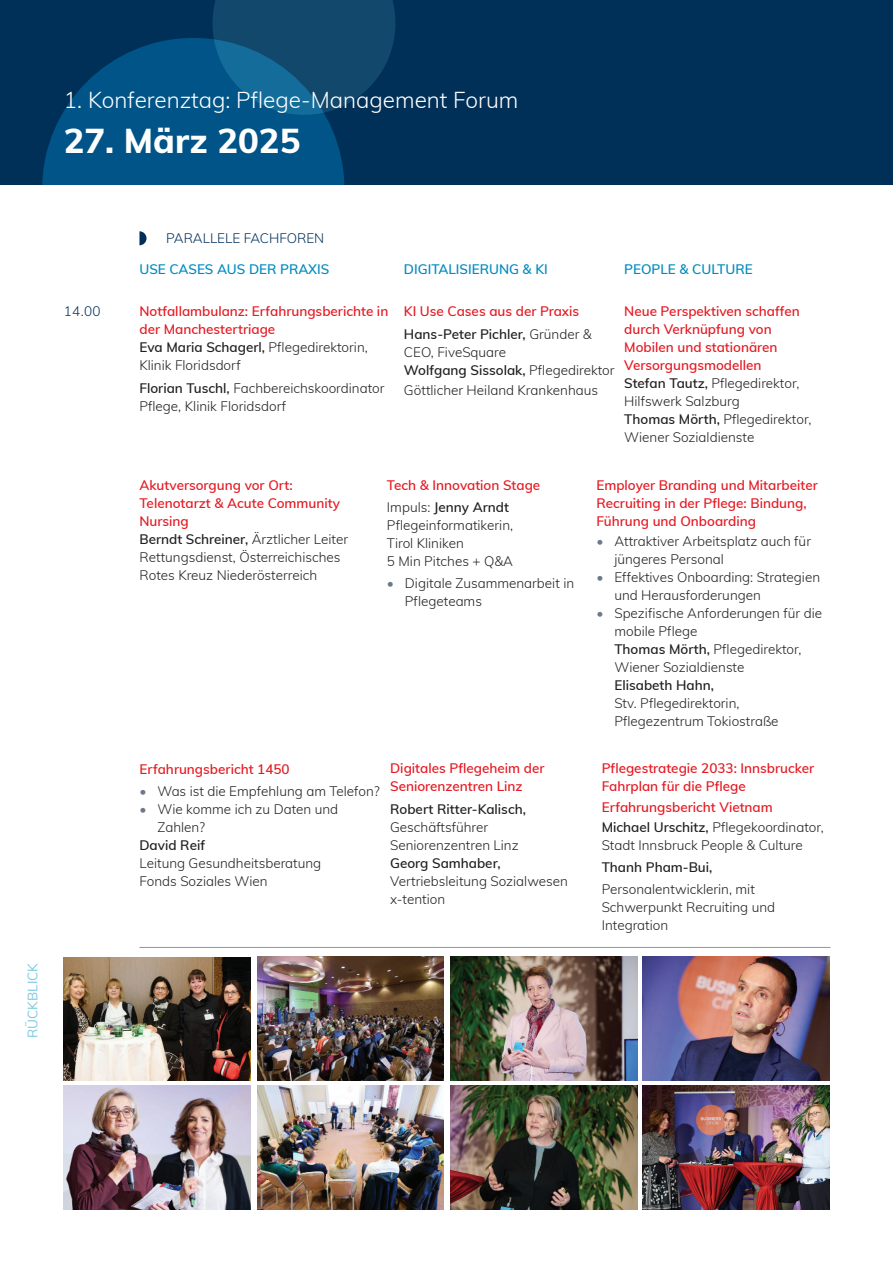
<style>
.page{position:relative;width:893px;height:1263px;background:#fff}
.page>*{position:absolute;margin:0;border:0;box-sizing:border-box;transform-origin:0 0}
.t1{font:800 34.5px "Muli";color:#fff}
.t2{font:300 22.5px "Muli";color:#fff}
.t3{font:300 13.5px/18px "Muli";color:#231f20}
.t4{font:600 13.5px/18px "Muli";color:#e51a23}
.t5{font:600 13.5px "Muli";color:#231f20}
.t6{font:600 13.5px "Muli";color:#008bc0}
.t7{font:300 13.5px "Muli";color:#003058}
.t8{font:13.5px "Muli";color:#7acae2}
.s1{color:#231f20}
.s2{font-weight:300;color:#231f20}
.s3{font-weight:600}
.s4{font-weight:600;color:#e51a23}
.s5{color:#6e788c}
</style>
<div class="page">
<div style="left:0;top:0;width:893px;height:185px;background:#003058"></div>
<svg style="left:42px;top:0;width:353px;height:185px"></svg>
<hr style="left:139px;top:947px;width:691px;height:1px;background:#939598">
<svg style="left:139px;top:231px;width:8px;height:14px"></svg>
<img style="left:64px;top:957px;width:186px;height:124px">
<img style="left:257px;top:957px;width:187px;height:124px">
<img style="left:451px;top:957px;width:186px;height:124px">
<img style="left:64px;top:1086px;width:186px;height:124px">
<img style="left:257px;top:1086px;width:187px;height:124px">
<img style="left:451px;top:1086px;width:186px;height:124px">
<img style="left:642px;top:957px;width:187px;height:124px">
<img style="left:642px;top:1086px;width:187px;height:124px">
<h2 class="t2" style="left:64px;top:83px;width:456px">1. Konferenztag: Pflege-Management Forum</h2>
<h1 class="t1" style="left:64px;top:116px;width:238px">27. März 2025</h1>
<p class="t8" style="left:23px;top:1038px;width:76px;rotate:-90deg">RÜCKBLICK</p>
<p class="t7" style="left:166px;top:229px;width:10px">parallele</p>
<p class="t7" style="left:244px;top:229px;width:10px">fachforen</p>
<p class="t6" style="left:139px;top:259px;width:191px">Use cases aus der Praxis</p>
<p class="t6" style="left:404px;top:259px;width:138px">Digitalisierung &amp; KI</p>
<p class="t6" style="left:624px;top:259px;width:130px">People &amp; Culture</p>
<p class="t7" style="left:64px;top:302px;width:38px">14.00</p>
<p class="t4" style="left:139px;top:302px;width:250px">Notfallambulanz: Erfahrungsberichte in der Manchestertriage<br><span class="s1">Eva Maria Schagerl,</span> <span class="s2">Pflegedirektorin,<br>Klinik Floridsdorf</span></p>
<p class="t3" style="left:139px;top:378px;width:247px"><span class="s3">Florian Tuschl,</span> Fachbereichskoordinator<br>Pflege, Klinik Floridsdorf</p>
<p class="t4" style="left:404px;top:300px;width:189px;line-height:22.2px">KI Use Cases aus der Praxis<br><span class="s1">Hans-Peter Pichler,</span> <span class="s2">Gründer &amp;</span></p>
<p class="t3" style="left:404px;top:342px;width:212px">CEO, FiveSquare<br><span class="s3">Wolfgang Sissolak,</span> Pflegedirektor</p>
<p class="t3" style="left:404px;top:380px;width:196px">Göttlicher Heiland Krankenhaus</p>
<p class="t4" style="left:624px;top:302px;width:189px">Neue Perspektiven schaffen durch Verknüpfung von<br>Mobilen und stationären<br>Versorgungsmodellen<br><span class="s1">Stefan Tautz,</span> <span class="s2">Pflegedirektor,<br>Hilfswerk Salzburg<br></span><span class="s1">Thomas Mörth,</span> <span class="s2">Pflegedirektor,<br>Wiener Sozialdienste</span></p>
<p class="t3" style="left:139px;top:475px;width:210px"><span class="s4">Akutversorgung vor Ort:<br>Telenotarzt &amp; Acute Community<br>Nursing<br></span><span class="s3">Berndt Schreiner,</span> Ärztlicher Leiter<br>Rettungsdienst, Österreichisches<br>Rotes Kreuz Niederösterreich</p>
<p class="t4" style="left:387px;top:473px;width:155px;line-height:22.2px">Tech &amp; Innovation Stage<br><span class="s2">Impuls:</span> <span class="s1">Jenny Arndt</span></p>
<p class="t3" style="left:387px;top:516px;width:128px">Pflegeinformatikerin,<br>Tirol Kliniken<br>5 Min Pitches + Q&amp;A</p>
<p class="t3" style="left:405px;top:574px;width:171px;text-indent:-18px"><span class="s5">•</span> Digitale Zusammenarbeit in<br>Pflegeteams</p>
<p class="t4" style="left:596px;top:475px;width:223px">Employer Branding und Mitarbeiter<br>Recruiting in der Pflege: Bindung,<br>Führung und Onboarding</p>
<p class="t3" style="left:614px;top:531px;width:198px;text-indent:-18px"><span class="s5">•</span> Attraktiver Arbeitsplatz auch für jüngeres Personal</p>
<p class="t3" style="left:614px;top:567px;width:207px;text-indent:-18px"><span class="s5">•</span> Effektives Onboarding: Strategien und Herausforderungen</p>
<p class="t3" style="left:614px;top:603px;width:209px;text-indent:-18px"><span class="s5">•</span> Spezifische Anforderungen für die mobile Pflege<br><span class="s3">Thomas Mörth,</span> Pflegedirektor,<br>Wiener Sozialdienste</p>
<p class="t5" style="left:614px;top:675px;width:101px">Elisabeth Hahn,</p>
<p class="t3" style="left:614px;top:693px;width:166px">Stv. Pflegedirektorin,<br>Pflegezentrum Tokiostraße</p>
<p class="t4" style="left:139px;top:759px;width:152px">Erfahrungsbericht 1450</p>
<p class="t3" style="left:139px;top:781px;width:242px"><span class="s5">•</span> Was ist die Empfehlung am Telefon?</p>
<p class="t3" style="left:157px;top:799px;width:182px;text-indent:-18px"><span class="s5">•</span> Wie komme ich zu Daten und<br>Zahlen?</p>
<p class="t5" style="left:139px;top:835px;width:67px">David Reif</p>
<p class="t3" style="left:139px;top:853px;width:183px">Leitung Gesundheitsberatung<br>Fonds Soziales Wien</p>
<p class="t4" style="left:390px;top:759px;width:156px">Digitales Pflegeheim der<br>Seniorenzentren Linz</p>
<p class="t5" style="left:390px;top:799px;width:137px">Robert Ritter-Kalisch,</p>
<p class="t3" style="left:390px;top:817px;width:130px">Geschäftsführer<br>Seniorenzentren Linz</p>
<p class="t5" style="left:390px;top:853px;width:112px">Georg Samhaber,</p>
<p class="t3" style="left:390px;top:871px;width:179px">Vertriebsleitung Sozialwesen x-tention</p>
<p class="t4" style="left:602px;top:759px;width:214px">Pflegestrategie 2033: Innsbrucker<br>Fahrplan für die Pflege</p>
<p class="t4" style="left:602px;top:796px;width:224px;line-height:20.1px">Erfahrungsbericht Vietnam<br><span class="s1">M ichael U rschitz,</span> <span class="s2">Pflegekoordinator,</span></p>
<p class="t3" style="left:602px;top:835px;width:203px">Stadt Innsbruck People &amp; Culture</p>
<p class="t5" style="left:602px;top:857px;width:112px">Thanh Pham-Bui,</p>
<p class="t3" style="left:602px;top:880px;width:175px">Personalentwicklerin, mit<br>Schwerpunkt Recruiting und<br>Integration</p>
</div>
